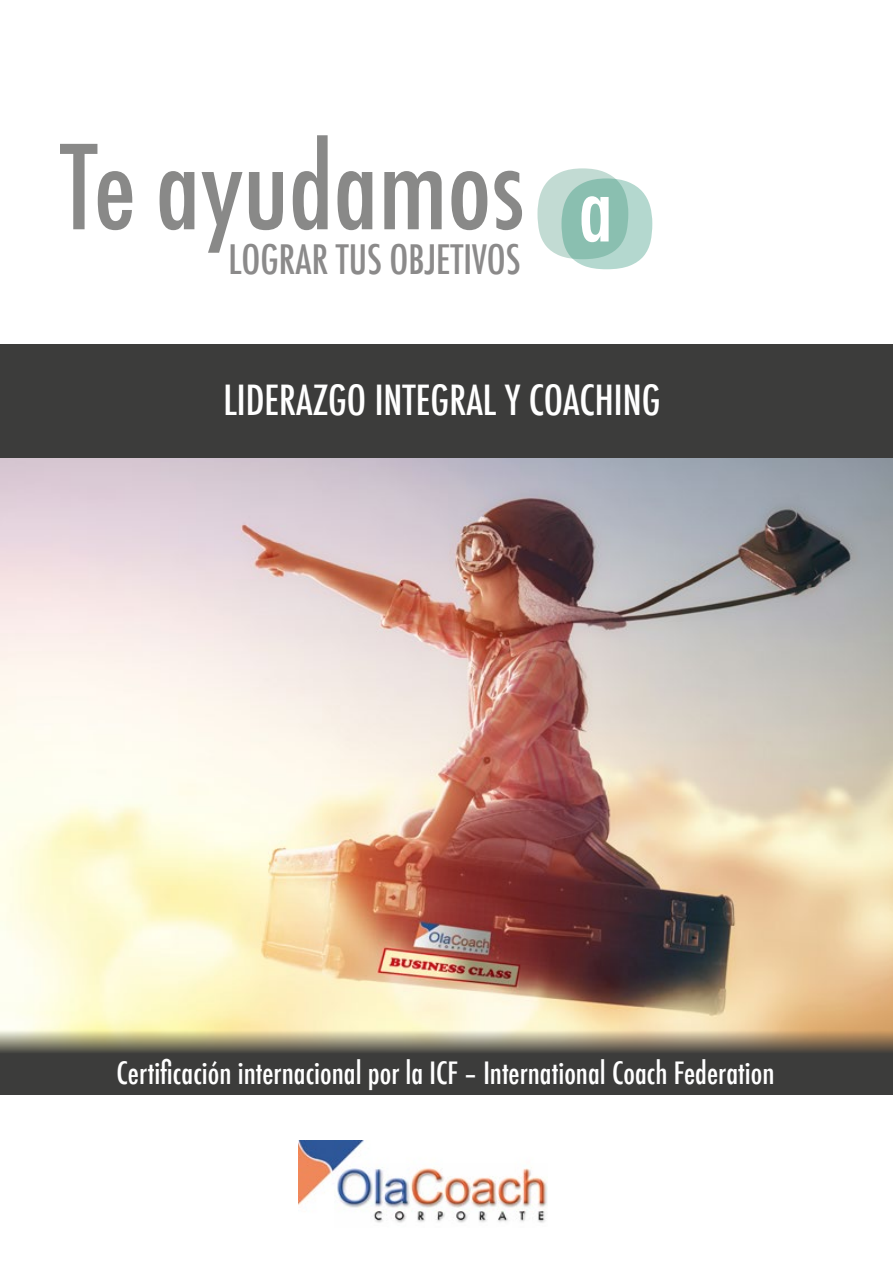
<style>
.page{position:relative;width:893px;height:1263px;background:#fff}
.page>*{position:absolute;margin:0;border:0;box-sizing:border-box;transform-origin:0 0}
.t1{font:500 condensed 113.25px "Futura";color:#898988}
.t2{font:500 condensed 40.5px "Futura";color:#fff}
.t3{font:500 condensed 39.6px "Futura";color:#8b8a8a}
.t4{font:500 condensed 30px "Futura";color:#fff}
</style>
<div class="page">
<img style="left:0;top:458px;width:893px;height:564px">
<div style="left:0;top:344px;width:893px;height:114px;background:#3c3c3b"></div>
<svg style="left:0;top:1022px;width:893px;height:73px;background:#6f6a5b"></svg>
<svg style="left:537px;top:168px;width:115px;height:101px"></svg>
<img style="left:299px;top:1140px;width:249px;height:83px">
<h1 class="t1" style="left:60px;top:115px;width:555px">Te ayudamos <sub>a</sub></h1>
<h3 class="t3" style="left:228px;top:233px;width:294px">LOGRAR TUS OBJETIVOS</h3>
<h2 class="t2" style="left:223px;top:374px;width:439px">LIDERAZGO INTEGRAL Y COACHING</h2>
<p class="t4" style="left:117px;top:1054px;width:659px">Certificación internacional por la ICF – International Coach Federation</p>
</div>
